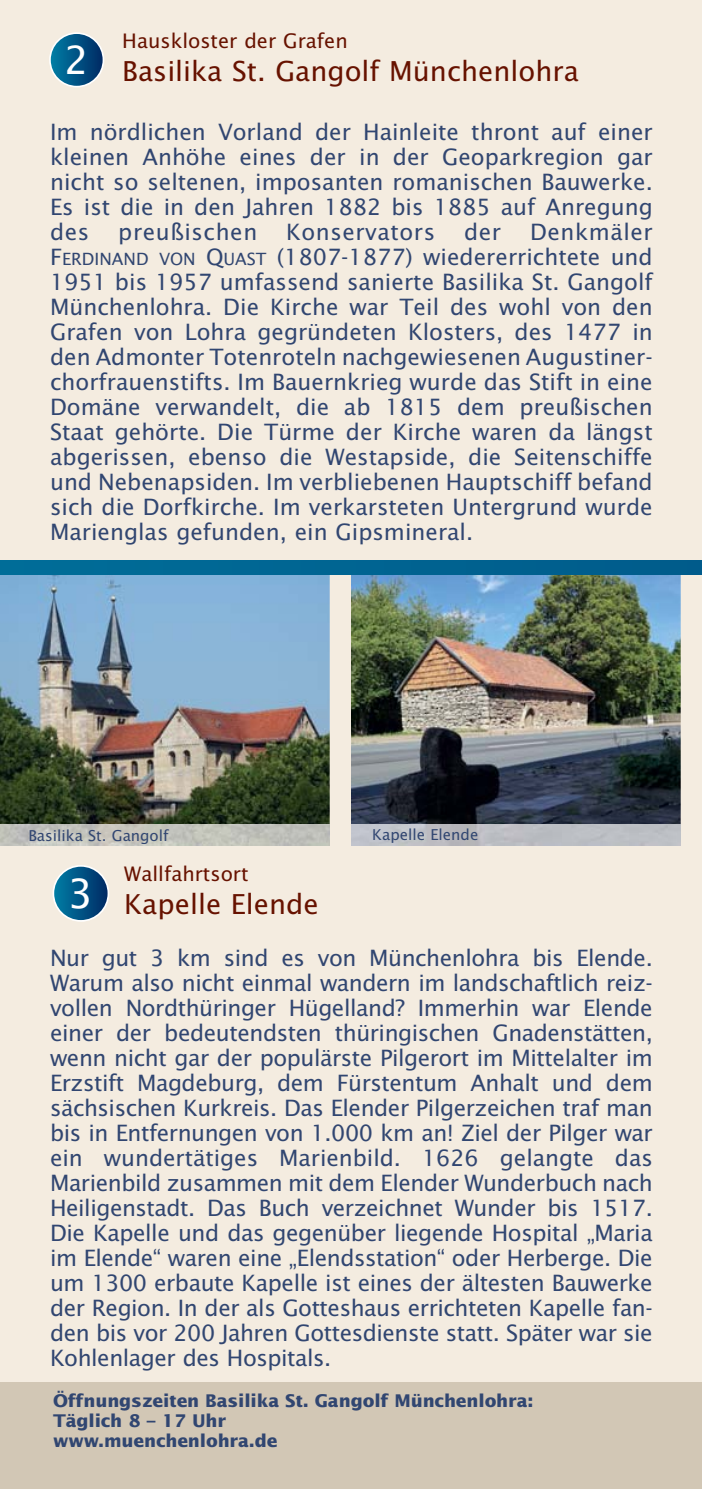
<style>
.page{position:relative;width:702px;height:1489px;background:#fff}
.page>*{position:absolute;margin:0;border:0;box-sizing:border-box;transform-origin:0 0}
.t1{font:27.5px "Lucida Sans";color:#671200}
.t2{font:22.5px/25px "Lucida Sans";color:#314671;text-align:justify}
.t3{font:22.5px "Lucida Sans";letter-spacing:.025em;color:#314671}
.t4{font:20px "Lucida Sans";color:#671200}
.t5{font:700 17.5px/20px "Lucida Sans";letter-spacing:-.01em;color:#314671}
.t6{font:15px "Lucida Sans";color:#314671}
.s1{font-size:17px}
</style>
<div class="page">
<div style="left:0;top:0;width:702px;height:1488px;background:#f4ece0"></div>
<div style="left:0;top:1382px;width:702px;height:106px;background:#d2c7b5"></div>
<svg style="left:50px;top:33px;width:53px;height:54px;background:#095a89"></svg>
<div style="left:49px;top:32px;width:55px;height:55px;border:2px solid #fff;border-radius:50%"></div>
<img style="left:0;top:574px;width:330px;height:250px">
<img style="left:0;top:824px;width:330px;height:21px">
<img style="left:351px;top:574px;width:329px;height:250px">
<div style="left:0;top:560px;width:702px;height:14px;background:#006592"></div>
<svg style="left:53px;top:865px;width:55px;height:55px;background:#095989"></svg>
<div style="left:52px;top:865px;width:57px;height:56px;border:2px solid #fff;border-radius:50%"></div>
<p class="t4" style="left:122px;top:32px;width:227px">Hauskloster der Grafen</p>
<p class="t1" style="left:64px;top:59px;width:516px"><sup>2</sup> Basilika St. Gangolf Münchenlohra</p>
<p class="t2" style="left:50px;top:121px;width:604px">Im nördlichen Vorland der Hainleite thront auf einer kleinen Anhöhe eines der in der Geoparkregion gar nicht so seltenen, imposanten romanischen Bauwerke.<br>Es ist die in den Jahren 1882 bis 1885 auf Anregung des</p>
<p class="t3" style="left:118px;top:222px;width:140px">preußischen</p>
<p class="t3" style="left:286px;top:222px;width:150px">Konservators</p>
<p class="t2" style="left:464px;top:221px;width:39px">der</p>
<p class="t2" style="left:50px;top:221px;width:604px;text-indent:480px">Denkmäler F<span class="s1">ERDINAND VON</span> Q<span class="s1">UAST</span> (1807-1877) wiedererrichtete und 1951 bis 1957 umfassend sanierte Basilika St. Gangolf Münchenlohra. Die Kirche war Teil des wohl von den Grafen von Lohra gegründeten Klosters, des 1477 in den Admonter Totenroteln nachgewiesenen Au gustiner&shy;chor frauen stifts. Im Bauernkrieg wurde das Stift in eine Domäne verwandelt, die ab 1815 dem preußischen Staat gehörte. Die Türme der Kirche waren da längst abgerissen, ebenso die Westapside, die Seitenschiffe und Nebenapsiden. Im verbliebenen Hauptschiff befand sich die Dorfkirche. Im verkarsteten Untergrund wurde Marienglas gefunden, ein Gipsmineral.</p>
<p class="t6" style="left:28px;top:829px;width:142px">Basilika St. Gangolf</p>
<p class="t6" style="left:372px;top:827px;width:108px">Kapelle Elende</p>
<p class="t4" style="left:124px;top:865px;width:126px">Wallfahrtsort</p>
<p class="t1" style="left:68px;top:892px;width:252px"><sup>3</sup> Kapelle Elende</p>
<p class="t2" style="left:50px;top:946px;width:604px">Nur gut 3 km sind es von Münchenlohra bis Elende.<br>Warum also nicht einmal wandern im landschaftlich reiz&shy;vollen Nordthüringer Hügelland? Immerhin war Elende einer der bedeutendsten thüringischen Gnadenstätten, wenn nicht gar der populärste Pilgerort im Mittelalter im Erzstift Magdeburg, dem Fürstentum Anhalt und dem sächsischen Kurkreis. Das Elender Pilgerzeichen traf man bis in Entfernungen von 1.000 km an! Ziel der Pilger war ein wundertätiges Marienbild. 1626 gelangte das Marienbild zusammen mit dem Elender Wunderbuch nach Heiligenstadt. Das Buch verzeichnet Wunder bis 1517.<br>Die Kapelle und das gegenüber liegende Hospital „Maria im Elende“ waren eine „Elendsstation“ oder Herberge. Die um 1300 erbaute Kapelle ist eines der ältesten Bauwerke der Region. In der als Gotteshaus errichteten Kapelle fan&shy;den bis vor 200 Jahren Gottesdienste statt. Später war sie Kohlenlager des Hospitals.</p>
<p class="t5" style="left:53px;top:1391px;width:482px">Öffnungszeiten Basilika St. Gangolf Münchenlohra:<br>Täglich 8 – 17 Uhr<br>www.muenchenlohra.de</p>
</div>
